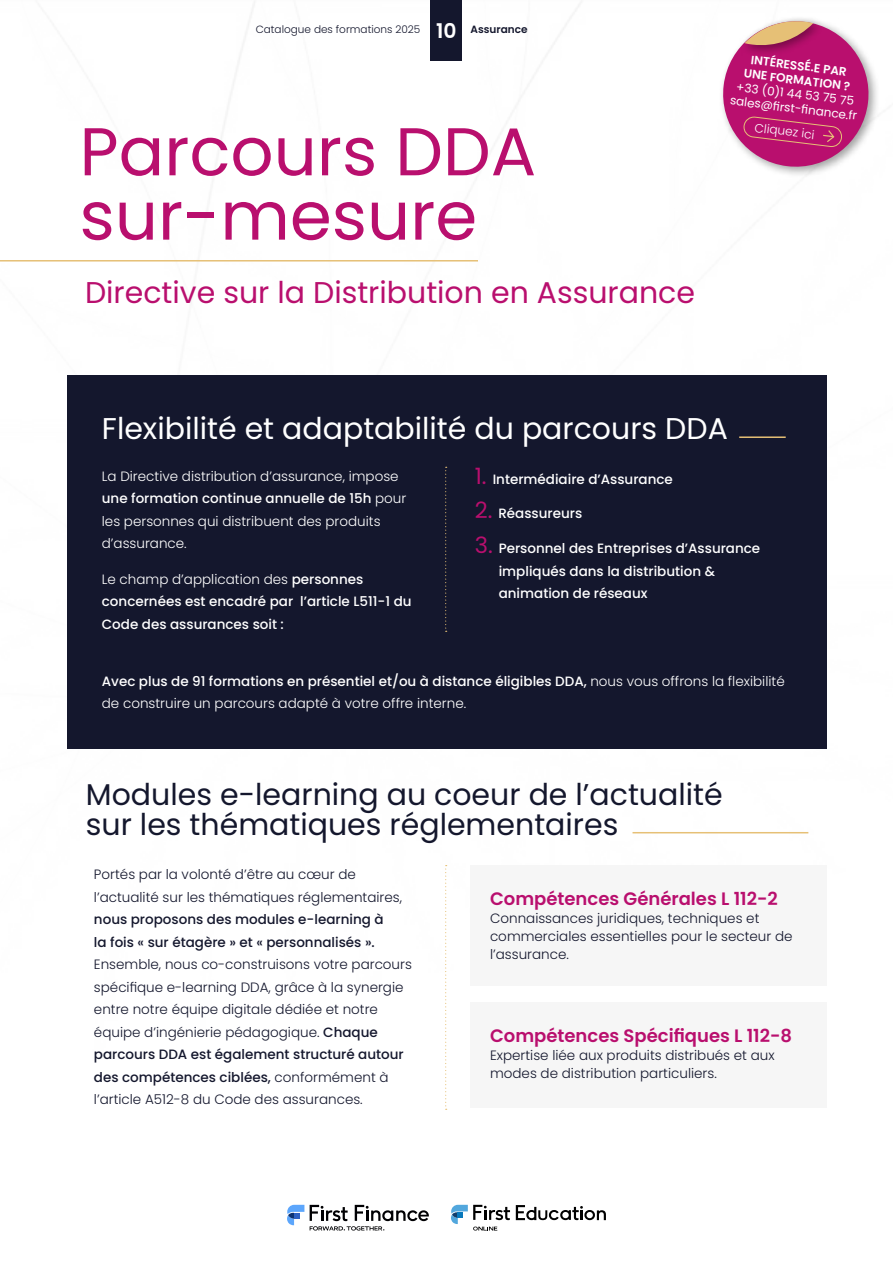
<style>
.page{position:relative;width:893px;height:1263px;background:#fff}
.page>*{position:absolute;margin:0;border:0;box-sizing:border-box;transform-origin:0 0}
.t1{font:67.5px/64.3px "Poppins";color:#b90f6e}
.t2{font:30px/30px "Poppins";color:#14172d}
.t3{font:30px "Poppins";color:#fff}
.t4{font:30px "Poppins";color:#b90f6e}
.t5{font:600 20.25px "Poppins";color:#fff}
.t6{font:600 18px "Poppins";color:#b90f6e}
.t7{font:300 13.5px/22.5px "Poppins";color:#14172d}
.t8{font:300 13.5px/22.5px "Poppins";color:#fff}
.t9{font:500 13.5px/22.5px "Poppins";color:#fff}
.t10{font:500 13.5px/22.5px "Poppins";color:#14172d}
.t11{font:300 12.15px "Poppins";color:#fff}
.t12{font:12px/14.2px "Poppins";color:#fff;text-align:center}
.t13{font:600 12px/14.2px "Poppins";color:#fff;text-align:center}
.t14{font:300 10.5px "Poppins";color:#14172d}
.t15{font:600 10.5px "Poppins";color:#14172d}
.s1{font-weight:500}
.s2{font-weight:300}
.s3{font-weight:400;font-size:22.5px;color:#b90f6e}
</style>
<div class="page">
<svg style="left:516px;top:1205px;width:90px;height:15px"></svg>
<svg style="left:451px;top:1205px;width:59px;height:25px"></svg>
<div style="left:67px;top:375px;width:760px;height:373px;background:#14172d"></div>
<hr style="left:0;top:260px;width:478px;height:1px;background:#e6c076">
<hr style="left:739px;top:436px;width:47px;height:2px;background:#e6c076">
<hr style="left:632px;top:832px;width:176px;height:1px;background:#e6c076">
<svg style="left:445px;top:467px;width:2px;height:165px"></svg>
<svg style="left:445px;top:865px;width:2px;height:245px"></svg>
<div style="left:471px;top:865px;width:356px;height:121px;background:#f6f6f6"></div>
<div style="left:471px;top:1002px;width:356px;height:105px;background:#f6f6f6"></div>
<div style="left:718px;top:16px;width:162px;height:162px;background:#000;opacity:.37"></div>
<div style="left:740px;top:16px;width:84px;height:40px;background:#fff"></div>
<svg style="left:719px;top:17px;width:154px;height:154px"></svg>
<div style="left:431px;top:0;width:31px;height:61px;background:#14172d"></div>
<svg style="left:287px;top:1205px;width:17px;height:20px"></svg>
<svg style="left:310px;top:1205px;width:119px;height:25px"></svg>
<h3 class="t5" style="left:436px;top:19px;width:22px">10</h3>
<p class="t14" style="left:256px;top:23px;width:166px">Catalogue des formations 2025</p>
<p class="t15" style="left:471px;top:23px;width:59px">Assurance</p>
<h1 class="t1" style="left:80px;top:120px;width:458px">Parcours DDA sur-mesure</h1>
<h2 class="t4" style="left:85px;top:275px;width:612px">Directive sur la Distribution en Assurance</h2>
<p class="t13" style="left:746px;top:52px;width:109px;rotate:7deg">INTÉRESSÉ.E PAR<br>UNE FORMATION ?</p>
<p class="t12" style="left:733px;top:79px;width:129px;rotate:7deg">+33 (0)1 44 53 75 75 sales@fi rst-fi nance.fr</p>
<p class="t11" style="left:756px;top:120px;width:62px;rotate:7deg">Cliquez ici</p>
<h2 class="t3" style="left:102px;top:411px;width:627px">Flexibilité et adaptabilité du parcours DDA</h2>
<p class="t8" style="left:102px;top:465px;width:306px">La Directive distribution d’assurance, impose <span class="s1">une formation continue annuelle de 15h</span> pour les personnes qui distribuent des produits d’assurance.</p>
<p class="t9" style="left:102px;top:568px;width:311px"><span class="s2">Le champ d’application des</span> personnes concernées est encadré par l’article L511-1 du<br>Code des assurances soit :</p>
<p class="t9" style="left:475px;top:468px;width:200px"><span class="s3">1.</span> Intermédiaire d’Assurance</p>
<p class="t9" style="left:475px;top:503px;width:109px"><span class="s3">2.</span> Réassureurs</p>
<p class="t9" style="left:499px;top:537px;width:263px;text-indent:-24px"><span class="s3">3.</span> Personnel des Entreprises d’Assurance impliqués dans la distribution &amp; animation de réseaux</p>
<p class="t8" style="left:102px;top:670px;width:684px"><span class="s1">Avec plus de 91 formations en présentiel et/ou à distance éligibles DDA,</span> nous vous offrons la flexibilité de construire un parcours adapté à votre offre interne.</p>
<h2 class="t2" style="left:86px;top:780px;width:638px">Modules e-learning au coeur de l’actualité sur les thématiques réglementaires</h2>
<p class="t7" style="left:94px;top:863px;width:310px">Portés par la volonté d’être au cœur de l’actualité sur les thématiques réglementaires,</p>
<p class="t10" style="left:94px;top:908px;width:291px">nous proposons des modules e-learning à la fois « sur étagère » et « personnalisés ».</p>
<p class="t7" style="left:94px;top:953px;width:319px">Ensemble, nous co-construisons votre parcours spécifique e-learning DDA, grâce à la synergie entre notre équipe digitale dédiée et notre équipe d’ingénierie pédagogique. <span class="s1">Chaque parcours DDA est également structuré autour des compétences ciblées,</span> conformément à l’article A512-8 du Code des assurances.</p>
<h3 class="t6" style="left:490px;top:888px;width:289px">Compétences Générales L 112-2</h3>
<p class="t7" style="left:490px;top:909px;width:304px;line-height:18px">Connaissances juridiques, techniques et commerciales essentielles pour le secteur de l’assurance.</p>
<h3 class="t6" style="left:490px;top:1025px;width:304px">Compétences Spécifiques L 112-8</h3>
<p class="t7" style="left:490px;top:1046px;width:286px;line-height:18px">Expertise liée aux produits distribués et aux modes de distribution particuliers.</p>
</div>
